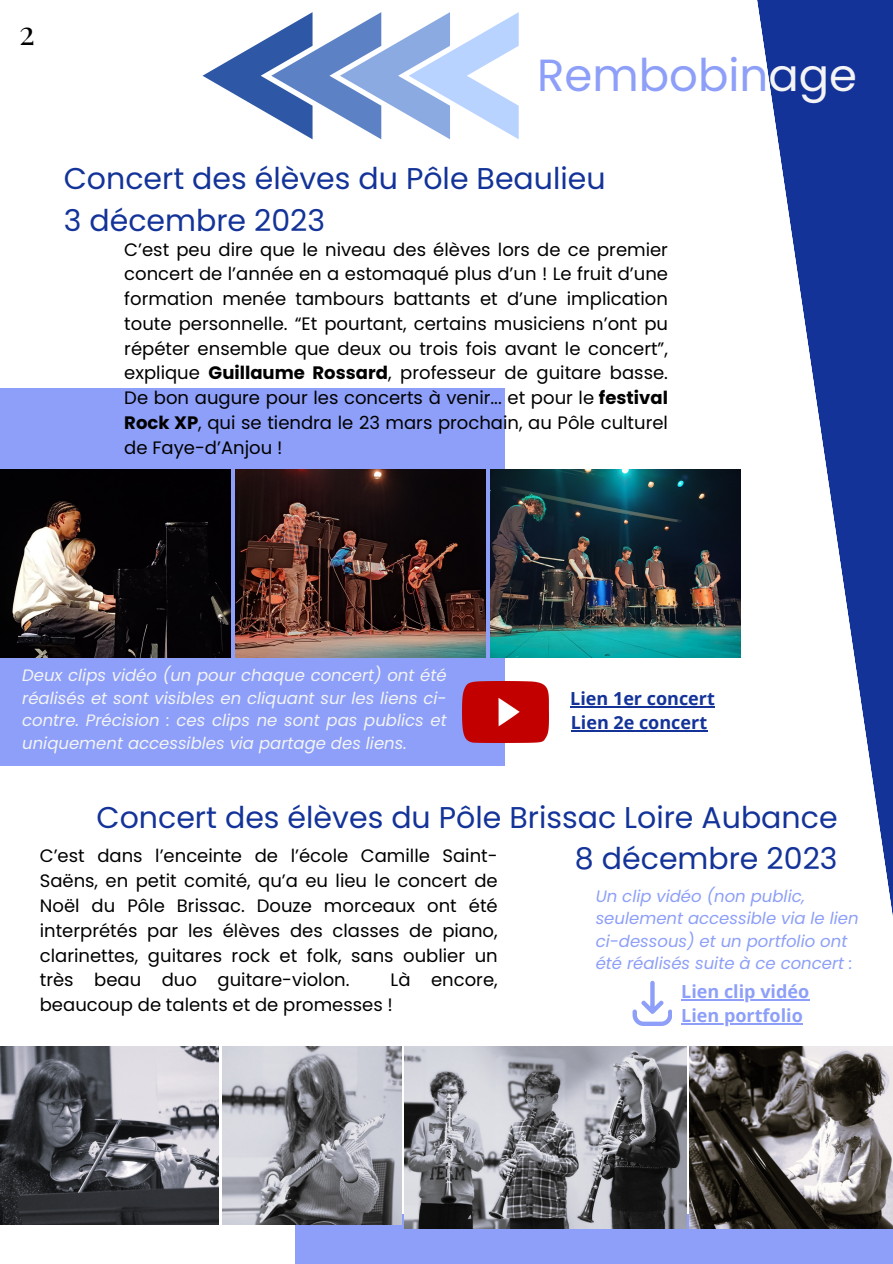
<style>
.page{position:relative;width:893px;height:1264px;background:#fff}
.page>*{position:absolute;margin:0;border:0;box-sizing:border-box;transform-origin:0 0}
.t1{font:45px "Poppins";color:#8d9ff8}
.t2{font:33px "Playfair Display";color:#000}
.t3{font:30px "Poppins";color:#133399}
.t4{font:18px/24.8px "Poppins";color:#000;text-align:justify}
.t5{font:700 18px "Open Sans";color:#133399}
.t6{font:700 18px "Open Sans";color:#8d9ff8}
.t7{font:italic 16.5px/22.5px "Poppins";color:#f4f4f4;text-align:justify}
.t8{font:italic 16.5px/22.5px "Poppins";color:#8d9ff8}
.s1{color:#f4f4f4}
.s2{font-weight:700}
</style>
<div class="page">
<div style="left:0;top:388px;width:505px;height:377px;background:#8d9ff8"></div>
<svg style="left:753px;top:0;width:139px;height:1025px"></svg>
<img style="left:0;top:469px;width:231px;height:188px">
<img style="left:235px;top:469px;width:250px;height:188px">
<img style="left:490px;top:469px;width:250px;height:188px">
<img style="left:462px;top:682px;width:86px;height:60px">
<div style="left:295px;top:1214px;width:597px;height:49px;background:#8d9ff8"></div>
<svg style="left:202px;top:12px;width:316px;height:127px"></svg>
<img style="left:689px;top:1046px;width:203px;height:182px">
<img style="left:404px;top:1046px;width:282px;height:182px">
<img style="left:222px;top:1046px;width:179px;height:178px">
<img style="left:0;top:1046px;width:219px;height:178px">
<svg style="left:632px;top:980px;width:39px;height:46px"></svg>
<hr style="left:570px;top:706px;width:145px;height:1px;background:#133399">
<hr style="left:570px;top:730px;width:137px;height:1px;background:#133399">
<hr style="left:681px;top:999px;width:128px;height:1px;background:#8d9ff8">
<hr style="left:681px;top:1023px;width:121px;height:1px;background:#8d9ff8">
<p class="t2" style="left:19px;top:9px;width:17px">2</p>
<p class="t1" style="left:537px;top:44px;width:321px">Rembobin<span class="s1">age</span></p>
<p class="t3" style="left:64px;top:158px;width:543px">Concert des élèves du Pôle Beaulieu</p>
<p class="t3" style="left:64px;top:199px;width:263px">3 décembre 2023</p>
<p class="t4" style="left:124px;top:237px;width:545px">C’est peu dire que le niveau des élèves lors de ce premier concert de l’année en a estomaqué plus d’un ! Le fruit d’une formation menée tambours battants et d’une implication toute personnelle. “Et pourtant, certains musiciens n’ont pu répéter ensemble que deux ou trois fois avant le concert”, explique <span class="s2">Guillaume Rossard</span>, professeur de guitare basse.<br>De bon augure pour les concerts à venir... et pour le <span class="s2">festival Rock XP</span>, qui se tiendra le 23 mars prochain, au Pôle culturel de Faye-d’Anjou !</p>
<p class="t7" style="left:22px;top:664px;width:426px">Deux clips vidéo (un pour chaque concert) ont été réalisés et sont visibles en cliquant sur les liens ci&shy;contre. Précision : ces clips ne sont pas publics et uniquement accessibles via partage des liens.</p>
<p class="t5" style="left:570px;top:686px;width:146px">Lien 1er concert</p>
<p class="t5" style="left:570px;top:710px;width:138px">Lien 2e concert</p>
<p class="t3" style="left:97px;top:796px;width:742px">Concert des élèves du Pôle Brissac Loire Aubance</p>
<p class="t3" style="left:575px;top:837px;width:264px">8 décembre 2023</p>
<p class="t4" style="left:40px;top:843px;width:459px">C’est dans l’enceinte de l’école Camille Saint-Saëns, en petit comité, qu’a eu lieu le concert de Noël du Pôle Brissac. Douze morceaux ont été interprétés par les élèves des classes de piano, clarinettes, guitares rock et folk, sans oublier un très beau duo guitare-violon.</p>
<p class="t8" style="left:595px;top:884px;width:264px">Un clip vidéo (non public, seulement accessible via le lien ci-dessous) et un portfolio ont été réalisés suite à ce concert :</p>
<p class="t6" style="left:681px;top:978px;width:129px">Lien clip vidéo</p>
<p class="t6" style="left:681px;top:1003px;width:123px">Lien portfolio</p>
<p class="t4" style="left:40px;top:967px;width:459px;text-indent:351px">Là encore, beaucoup de talents et de promesses !</p>
</div>
